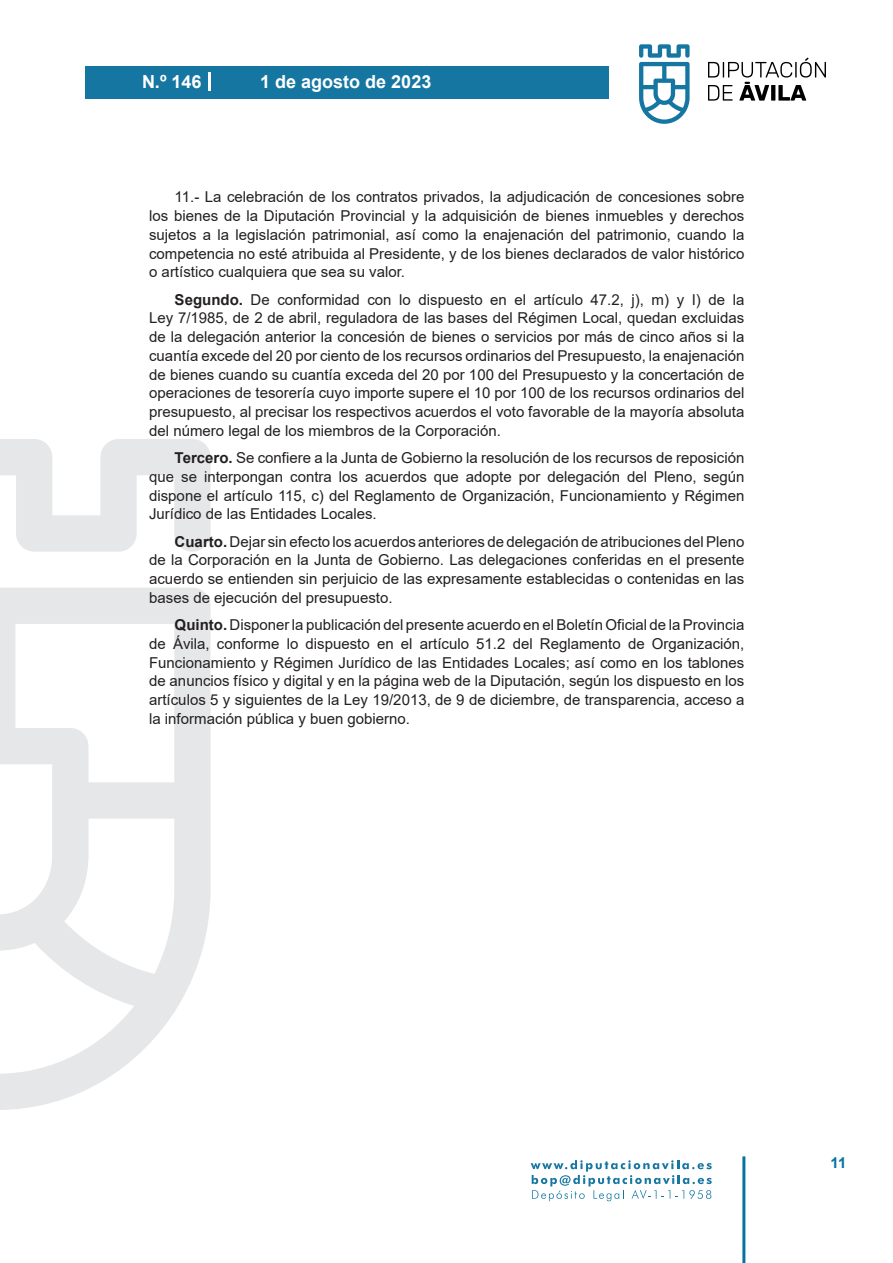
<style>
.page{position:relative;width:893px;height:1263px;background:#fff}
.page>*{position:absolute;margin:0;border:0;box-sizing:border-box;transform-origin:0 0}
.t1{font:700 18px "Arial";color:#fff}
.texto_normal{font:15px/18.8px "Arial";color:#231f20;text-align:justify}
.t2{font:700 15px "Arial";color:#04739f}
.s1{font-weight:700}
</style>
<div class="page">
<svg style="left:531px;top:1160px;width:181px;height:41px"></svg>
<div style="left:85px;top:66px;width:523px;height:33px;background:#1676a2"></div>
<svg style="left:639px;top:44px;width:51px;height:80px"></svg>
<svg style="left:708px;top:58px;width:118px;height:43px"></svg>
<hr style="left:742px;top:1156px;width:3px;height:107px;background:#04739f">
<svg style="left:208px;top:72px;width:2px;height:18px"></svg>
<svg style="left:0;top:439px;width:211px;height:671px"></svg>
<p class="t1" style="left:142px;top:69px;width:61px">N.º 146</p>
<p class="t1" style="left:260px;top:69px;width:173px">1 de agosto de 2023</p>
<p class="texto_normal" style="left:149px;top:188px;width:597px;text-indent:26px">11.- La celebración de los contratos privados, la adjudicación de concesiones sobre los bienes de la Diputación Provincial y la adquisición de bienes inmuebles y derechos sujetos a la legislación patrimonial, así como la enajenación del patrimonio, cuando la competencia no esté atribuida al Presidente, y de los bienes declarados de valor histórico o artístico cualquiera que sea su valor.</p>
<p class="texto_normal" style="left:149px;top:290px;width:597px;text-indent:26px"><span class="s1">Segundo.</span> De conformidad con lo dispuesto en el artículo 47.2, j), m) y I) de la Ley 7/1985, de 2 de abril, reguladora de las bases del Régimen Local, quedan excluidas de la delegación anterior la concesión de bienes o servicios por más de cinco años si la cuantía excede del 20 por ciento de los recursos ordinarios del Presupuesto, la enajenación de bienes cuando su cuantía exceda del 20 por 100 del Presupuesto y la concertación de operaciones de tesorería cuyo importe supere el 10 por 100 de los recursos ordinarios del presupuesto, al precisar los respectivos acuerdos el voto favorable de la mayoría absoluta del número legal de los miembros de la Corporación.</p>
<p class="texto_normal" style="left:149px;top:448px;width:597px;text-indent:26px"><span class="s1">Tercero.</span> Se confiere a la Junta de Gobierno la resolución de los recursos de reposición que se interpongan contra los acuerdos que adopte por delegación del Pleno, según dispone el artículo 115, c) del Reglamento de Organización, Funcionamiento y Régimen Jurídico de las Entidades Locales.</p>
<p class="texto_normal" style="left:149px;top:532px;width:597px;text-indent:26px"><span class="s1">Cuarto.</span> Dejar sin efecto los acuerdos anteriores de delegación de atribuciones del Pleno de la Corporación en la Junta de Gobierno. Las delegaciones conferidas en el presente acuerdo se entienden sin perjuicio de las expresamente establecidas o contenidas en las bases de ejecución del presupuesto.</p>
<p class="texto_normal" style="left:149px;top:615px;width:597px;text-indent:26px"><span class="s1">Quinto.</span> Disponer la publicación del presente acuerdo en el Boletín Oficial de la Provincia de Ávila, conforme lo dispuesto en el artículo 51.2 del Reglamento de Organización, Funcionamiento y Régimen Jurídico de las Entidades Locales; así como en los tablones de anuncios físico y digital y en la página web de la Diputación, según los dispuesto en los artículos 5 y siguientes de la Ley 19/2013, de 9 de diciembre, de transparencia, acceso a la información pública y buen gobierno.</p>
<p class="t2" style="left:831px;top:1152px;width:17px">11</p>
</div>
